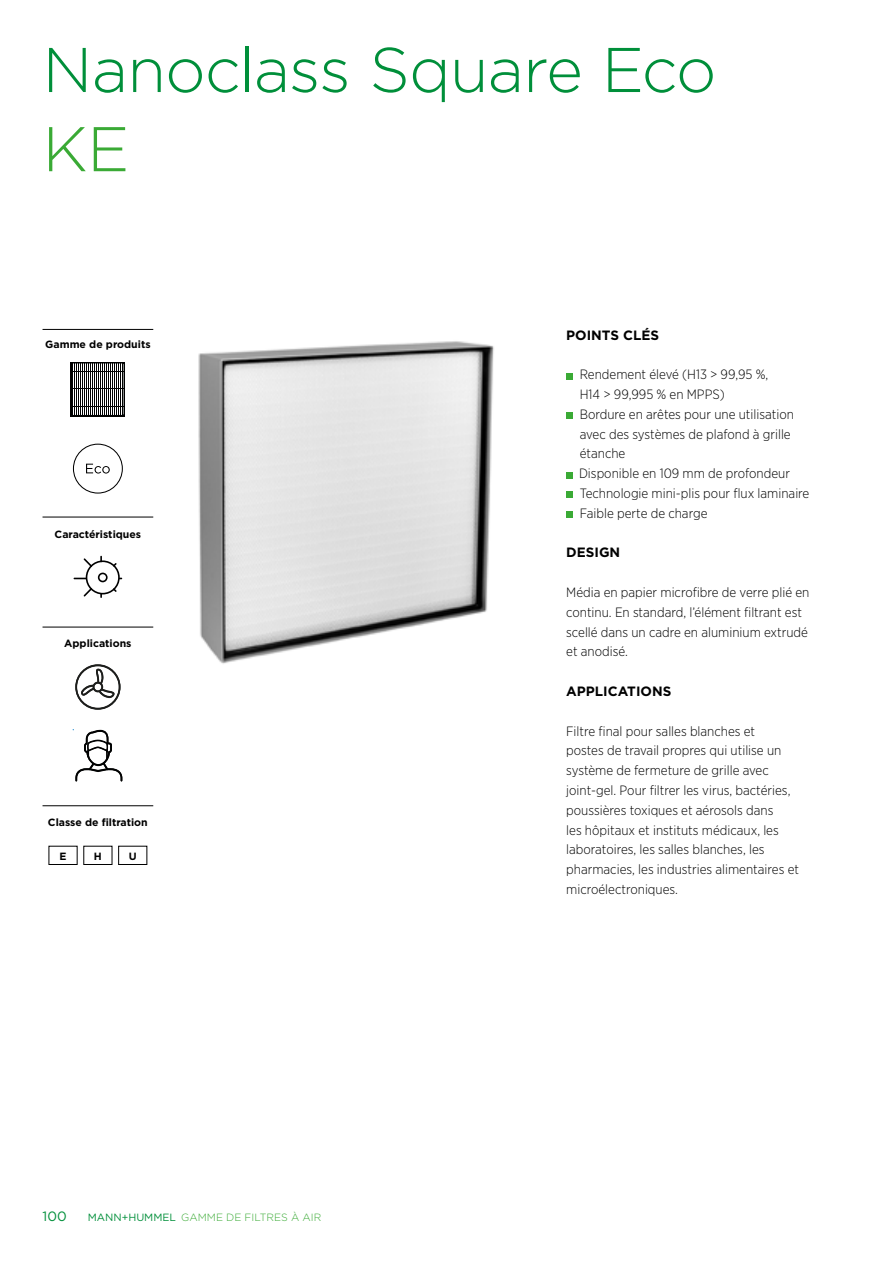
<style>
.page{position:relative;width:893px;height:1263px;background:#fff}
.page>*{position:absolute;margin:0;border:0;box-sizing:border-box;transform-origin:0 0}
.t1{font:300 63px "Gotham";letter-spacing:-.015em;color:#008f3a}
.t2{font:300 63px "Gotham";color:#3aaa35}
.t3{font:300 13.5px/19.8px "Gotham Narrow";color:#000}
.t4{font:700 13.5px "Gotham";color:#000}
.t5{font:13.5px "Gotham";color:#008f3a}
.t6{font:700 10.5px "Gotham";color:#000}
.t7{font:300 10.5px "Gotham";color:#3aaa35}
.s1{font-weight:400;color:#008f3a}
</style>
<div class="page">
<div style="left:83px;top:846px;width:29px;height:19px;border:1px solid #000"></div>
<div style="left:118px;top:846px;width:29px;height:19px;border:1px solid #000"></div>
<div style="left:49px;top:846px;width:29px;height:19px;border:1px solid #000"></div>
<hr style="left:43px;top:805px;width:110px;height:1px;background:#000">
<svg style="left:71px;top:362px;width:54px;height:55px;fill:#000"></svg>
<svg style="left:117px;top:363px;width:7px;height:52px"></svg>
<hr style="left:122px;top:362px;width:1px;height:54px;background:#000">
<hr style="left:118px;top:362px;width:1px;height:54px;background:#000">
<hr style="left:120px;top:362px;width:1px;height:54px;background:#000">
<hr style="left:72px;top:371px;width:52px;height:1px;background:#000">
<hr style="left:72px;top:388px;width:52px;height:1px;background:#000">
<hr style="left:72px;top:406px;width:52px;height:1px;background:#000">
<svg style="left:74px;top:556px;width:48px;height:42px"></svg>
<svg style="left:73px;top:444px;width:50px;height:50px"></svg>
<hr style="left:43px;top:329px;width:110px;height:1px;background:#000">
<hr style="left:43px;top:517px;width:110px;height:1px;background:#000">
<hr style="left:43px;top:627px;width:110px;height:1px;background:#000">
<svg style="left:73px;top:729px;width:49px;height:52px"></svg>
<svg style="left:75px;top:664px;width:45px;height:46px"></svg>
<img style="left:198px;top:341px;width:296px;height:323px">
<svg style="left:566px;top:373px;width:6px;height:6px"></svg>
<svg style="left:566px;top:413px;width:6px;height:6px"></svg>
<svg style="left:566px;top:472px;width:6px;height:6px"></svg>
<svg style="left:566px;top:492px;width:6px;height:6px"></svg>
<svg style="left:566px;top:512px;width:6px;height:6px"></svg>
<h1 class="t1" style="left:43px;top:30px;width:675px">Nanoclass Square Eco</h1>
<h1 class="t2" style="left:43px;top:109px;width:88px">KE</h1>
<p class="t6" style="left:45px;top:337px;width:107px">Gamme de produits</p>
<p class="t6" style="left:55px;top:527px;width:88px">Caractéristiques</p>
<p class="t6" style="left:64px;top:636px;width:69px">Applications</p>
<p class="t6" style="left:48px;top:815px;width:101px">Classe de filtration</p>
<p class="t6" style="left:60px;top:849px;width:9px">E</p>
<p class="t6" style="left:94px;top:849px;width:9px">H</p>
<p class="t6" style="left:129px;top:849px;width:9px">U</p>
<p class="t5" style="left:43px;top:1207px;width:26px">100</p>
<p class="t7" style="left:88px;top:1210px;width:235px"><span class="s1">MANN+HUMMEL</span> GAMME DE FILTRES À AIR</p>
<p class="t4" style="left:566px;top:326px;width:94px">POINTS CLÉS</p>
<p class="t3" style="left:579px;top:364px;width:232px">Rendement élevé (H13 &gt; 99,95 %,<br>H14 &gt; 99,995 % en MPPS)<br>Bordure en arêtes pour une utilisation avec des systèmes de plafond à grille étanche<br>Disponible en 109 mm de profondeur<br>Technologie mini-plis pour flux laminaire<br>Faible perte de charge</p>
<p class="t4" style="left:566px;top:544px;width:56px">DESIGN</p>
<p class="t3" style="left:566px;top:582px;width:245px">Média en papier microfibre de verre plié en continu. En standard, l’élément filtrant est scellé dans un cadre en aluminium extrudé et anodisé.</p>
<p class="t4" style="left:566px;top:682px;width:107px">APPLICATIONS</p>
<p class="t3" style="left:566px;top:721px;width:234px">Filtre final pour salles blanches et<br>postes de travail propres qui utilise un système de fermeture de grille avec joint-gel. Pour filtrer les virus, bactéries, poussières toxiques et aérosols dans<br>les hôpitaux et instituts médicaux, les laboratoires, les salles blanches, les pharmacies, les industries alimentaires et microélectroniques.</p>
</div>
